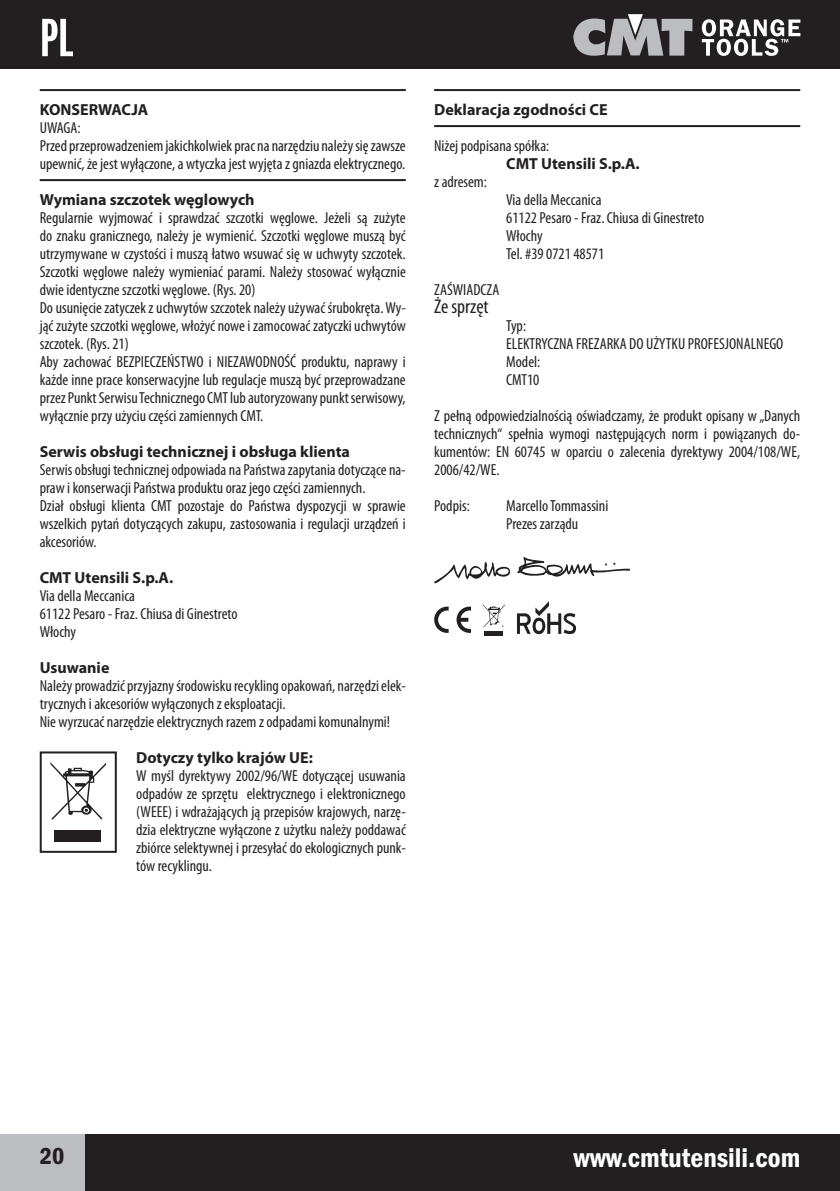
<style>
.page{position:relative;width:840px;height:1191px;background:#fff}
.page>*{position:absolute;margin:0;border:0;box-sizing:border-box;transform-origin:0 0}
.t1{font:56px "Franklin Gothic Demi X Cmpr";color:#fff}
.t2{font:600 condensed 28px "Franklin Gothic";color:#fff}
.t3{font:600 condensed 24px "Franklin Gothic";color:#231f20}
.t4{font:condensed 20px "Myriad Pro";color:#231f20}
.t5{font:condensed 16px/18px "Myriad Pro";color:#231f20}
.t6{font:700 16px "Myriad Pro";color:#231f20}
</style>
<div class="page">
<div style="left:0;top:0;width:839px;height:68px;background:#231f20"></div>
<svg style="left:701px;top:19px;width:99px;height:37px"></svg>
<svg style="left:573px;top:14px;width:119px;height:42px"></svg>
<div style="left:0;top:1134px;width:85px;height:57px;background:#bcbdc0"></div>
<div style="left:85px;top:1134px;width:754px;height:57px;background:#231f20"></div>
<hr style="left:40px;top:89px;width:365px;height:2px;background:#231f20">
<hr style="left:40px;top:179px;width:365px;height:2px;background:#231f20">
<hr style="left:434px;top:89px;width:365px;height:2px;background:#231f20">
<hr style="left:434px;top:125px;width:365px;height:2px;background:#231f20">
<svg style="left:434px;top:557px;width:195px;height:26px"></svg>
<svg style="left:517px;top:601px;width:59px;height:33px"></svg>
<svg style="left:434px;top:606px;width:14px;height:27px"></svg>
<svg style="left:456px;top:606px;width:15px;height:27px"></svg>
<div style="left:484px;top:631px;width:18px;height:5px;background:#231f20"></div>
<svg style="left:482px;top:604px;width:22px;height:23px"></svg>
<div style="left:55px;top:831px;width:46px;height:11px;background:#231f20"></div>
<svg style="left:50px;top:762px;width:56px;height:57px"></svg>
<div style="left:40px;top:751px;width:77px;height:102px;border:2px solid #231f20"></div>
<h1 class="t1" style="left:40px;top:7px;width:34px">PL</h1>
<p class="t6" style="left:40px;top:99px;width:110px">KONSERWACJA</p>
<p class="t5" style="left:40px;top:119px;width:367px">UWAGA:<br>Przed przeprowadzeniem jakichkolwiek prac na narzędziu należy się zawsze upewnić, że jest wyłączone, a wtyczka jest wyjęta z gniazda elektrycznego.</p>
<p class="t6" style="left:40px;top:189px;width:216px">Wymiana szczotek węglowych</p>
<p class="t5" style="left:40px;top:209px;width:367px">Regularnie wyjmować i sprawdzać szczotki węglowe. Jeżeli są zużyte do znaku granicznego, należy je wymienić. Szczotki węglowe muszą być utrzymywane w czystości i muszą łatwo wsuwać się w uchwyty szczotek.<br>Szczotki węglowe należy wymieniać parami. Należy stosować wyłącznie dwie identyczne szczotki węglowe. (Rys. 20)<br>Do usunięcie zatyczek z uchwytów szczotek należy używać śrubokręta. Wy&shy;jąć zużyte szczotki węglowe, włożyć nowe i zamocować zatyczki uchwytów szczotek. (Rys. 21)<br>Aby zachować BEZPIECZEŃSTWO i NIEZAWODNOŚĆ produktu, naprawy i każde inne prace konserwacyjne lub regulacje muszą być przeprowadzane przez Punkt Serwisu Technicznego CMT lub autoryzowany punkt serwisowy, wyłącznie przy użyciu części zamiennych CMT.</p>
<p class="t6" style="left:40px;top:441px;width:311px">Serwis obsługi technicznej i obsługa klienta</p>
<p class="t5" style="left:40px;top:461px;width:367px">Serwis obsługi technicznej odpowiada na Państwa zapytania dotyczące na&shy;praw i konserwacji Państwa produktu oraz jego części zamiennych.<br>Dział obsługi klienta CMT pozostaje do Państwa dyspozycji w sprawie wszelkich pytań dotyczących zakupu, zastosowania i regulacji urządzeń i akcesoriów.</p>
<p class="t6" style="left:40px;top:567px;width:135px">CMT Utensili S.p.A.</p>
<p class="t5" style="left:40px;top:587px;width:199px">Via della Meccanica<br>61122 Pesaro - Fraz. Chiusa di Ginestreto<br>Włochy</p>
<p class="t6" style="left:40px;top:657px;width:71px">Usuwanie</p>
<p class="t5" style="left:40px;top:677px;width:367px">Należy prowadzić przyjazny środowisku recykling opakowań, narzędzi elek&shy;trycznych i akcesoriów wyłączonych z eksploatacji.<br>Nie wyrzucać narzędzie elektrycznych razem z odpadami komunalnymi!</p>
<p class="t6" style="left:136px;top:747px;width:178px">Dotyczy tylko krajów UE:</p>
<p class="t5" style="left:136px;top:767px;width:271px;text-align:justify">W myśl dyrektywy 2002/96/WE dotyczącej usuwania odpadów ze sprzętu elektrycznego i elektronicznego (WEEE) i wdrażających ją przepisów krajowych, narzę&shy;dzia elektryczne wyłączone z użytku należy poddawać zbiórce selektywnej i przesyłać do ekologicznych punk&shy;tów recyklingu.</p>
<p class="t6" style="left:434px;top:99px;width:175px">Deklaracja zgodności CE</p>
<p class="t5" style="left:434px;top:137px;width:116px">Niżej podpisana spółka:</p>
<p class="t6" style="left:506px;top:153px;width:135px">CMT Utensili S.p.A.</p>
<p class="t5" style="left:434px;top:173px;width:54px">z adresem:</p>
<p class="t5" style="left:506px;top:191px;width:199px">Via della Meccanica<br>61122 Pesaro - Fraz. Chiusa di Ginestreto<br>Włochy<br>Tel. #39 0721 48571</p>
<p class="t5" style="left:434px;top:281px;width:67px">ZAŚWIADCZA</p>
<p class="t4" style="left:434px;top:294px;width:56px">Że sprzęt</p>
<p class="t5" style="left:506px;top:317px;width:278px">Typ:<br>ELEKTRYCZNA FREZARKA DO UŻYTKU PROFESJONALNEGO<br>Model:<br>CMT10</p>
<p class="t5" style="left:434px;top:407px;width:367px;text-align:justify">Z pełną odpowiedzialnością oświadczamy, że produkt opisany w „Danych technicznych“ spełnia wymogi następujących norm i powiązanych do&shy;kumentów: EN 60745 w oparciu o zalecenia dyrektywy 2004/108/WE, 2006/42/WE.</p>
<p class="t5" style="left:434px;top:497px;width:37px">Podpis:</p>
<p class="t5" style="left:506px;top:497px;width:103px">Marcello Tommassini<br>Prezes zarządu</p>
<h3 class="t3" style="left:40px;top:1142px;width:26px">20</h3>
<h2 class="t2" style="left:573px;top:1141px;width:228px">www.cmtutensili.com</h2>
</div>
